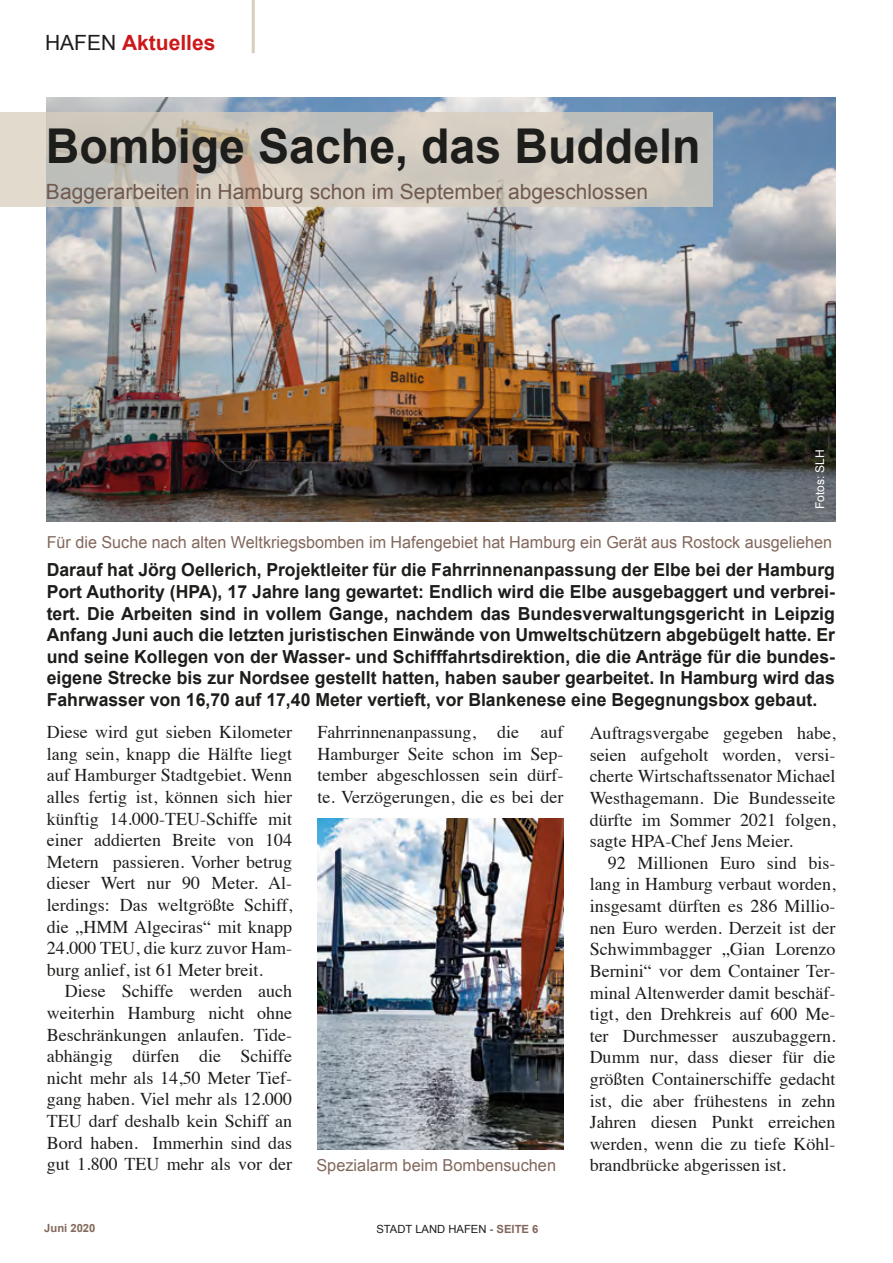
<style>
.page{position:relative;width:893px;height:1263px;background:#fff}
.page>*{position:absolute;margin:0;border:0;box-sizing:border-box;transform-origin:0 0}
.t1{font:700 48px "Arial";color:#1d1d1b}
.t2{font:21px "Arial";color:#70594f}
.t3{font:700 21px "Arial";color:#cd1719}
.t4{font:18px/21.6px "Times";color:#1d1d1b;text-align:justify}
.t5{font:700 18px/21.6px "Arial";color:#1d1d1b;text-align:justify}
.t6{font:16.5px "Arial";color:#82675c}
.t7{font:12px "Arial";color:#fff}
.t8{font:11.25px "Arial";color:#1d1d1b}
.t9{font:700 11.25px "Arial";color:#82675c}
.s1{font-weight:400;color:#1d1d1b}
.s2{font-weight:700;color:#82675c}
</style>
<div class="page">
<hr style="left:252px;top:0;width:3px;height:53px;background:#d9cebd">
<img style="left:47px;top:97px;width:789px;height:425px">
<svg style="left:0;top:113px;width:713px;height:94px;background:#cdc7bd"></svg>
<img style="left:317px;top:818px;width:246px;height:331px">
<p class="t3" style="left:45px;top:29px;width:172px"><span class="s1">HAFEN</span> Aktuelles</p>
<h1 class="t1" style="left:46px;top:114px;width:656px">Bombige Sache, das Buddeln</h1>
<p class="t2" style="left:46px;top:177px;width:604px">Baggerarbeiten in Hamburg schon im September abgeschlossen</p>
<p class="t7" style="left:812px;top:509px;width:62px;rotate:-90deg">Fotos: SLH</p>
<p class="t6" style="left:47px;top:532px;width:787px">Für die Suche nach alten Weltkriegsbomben im Hafengebiet hat Hamburg ein Gerät aus Rostock ausgeliehen</p>
<p class="t5" style="left:47px;top:560px;width:790px">Darauf hat Jörg Oellerich, Projektleiter für die Fahrrinnenanpassung der Elbe bei der Hamburg Port Authority (HPA), 17 Jahre lang gewartet: Endlich wird die Elbe ausgebaggert und verbrei&shy;tert. Die Arbeiten sind in vollem Gange, nachdem das Bundesverwaltungsgericht in Leipzig Anfang Juni auch die letzten juristischen Einwände von Umweltschützern abgebügelt hatte. Er und seine Kollegen von der Wasser- und Schifffahrtsdirektion, die die Anträge für die bundes&shy;eigene Strecke bis zur Nordsee gestellt hatten, haben sauber gearbeitet. In Hamburg wird das Fahrwasser von 16,70 auf 17,40 Meter vertieft, vor Blankenese eine Begegnungsbox gebaut.</p>
<p class="t4" style="left:47px;top:720px;width:247px">Diese wird gut sieben Kilometer lang sein, knapp die Hälfte liegt auf Hamburger Stadtgebiet. Wenn alles fertig ist, können sich hier künftig 14.000-TEU-Schiffe mit einer addierten Breite von 104<br>Metern passieren. Vorher betrug dieser Wert nur 90 Meter. Al&shy;lerdings: Das weltgrößte Schiff, die „HMM Algeciras“ mit knapp 24.000 TEU, die kurz zuvor Ham&shy;burg anlief, ist 61 Meter breit.</p>
<p class="t4" style="left:47px;top:979px;width:247px;text-indent:18px">Diese Schiffe werden auch weiterhin Hamburg nicht ohne Beschränkungen anlaufen. Tide&shy;abhängig dürfen die Schiffe nicht mehr als 14,50 Meter Tief&shy;gang haben. Viel mehr als 12.000<br>TEU darf deshalb kein Schiff an Bord haben. Immerhin sind das gut 1.800 TEU mehr als vor der</p>
<p class="t9" style="left:44px;top:1221px;width:53px">Juni 2020</p>
<p class="t4" style="left:317px;top:720px;width:247px">Fahrrinnenanpassung, die auf Hamburger Seite schon im Sep&shy;tember abgeschlossen sein dürf&shy;te. Verzögerungen, die es bei der</p>
<p class="t4" style="left:590px;top:721px;width:247px">Auftragsvergabe gegeben habe, seien aufgeholt worden, versi&shy;cherte Wirtschaftssenator Michael Westhagemann. Die Bundesseite dürfte im Sommer 2021 folgen, sagte HPA-Chef Jens Meier.</p>
<p class="t4" style="left:590px;top:850px;width:247px;text-indent:18px">92 Millionen Euro sind bis&shy;lang in Hamburg verbaut worden, insgesamt dürften es 286 Millio&shy;nen Euro werden. Derzeit ist der Schwimmbagger „Gian Lorenzo Bernini“ vor dem Container Ter&shy;minal Altenwerder damit beschäf&shy;tigt, den Drehkreis auf 600 Me&shy;ter Durchmesser auszubaggern.<br>Dumm nur, dass dieser für die größten Containerschiffe gedacht ist, die aber frühestens in zehn Jahren diesen Punkt erreichen werden, wenn die zu tiefe Köhl-</p>
<p class="t6" style="left:316px;top:1154px;width:241px">Spezialarm beim Bombensuchen</p>
<p class="t4" style="left:590px;top:1153px;width:198px">brandbrücke abgerissen ist.</p>
<p class="t8" style="left:376px;top:1221px;width:164px">STADT LAND HAFEN - <span class="s2">SEITE 6</span></p>
</div>
